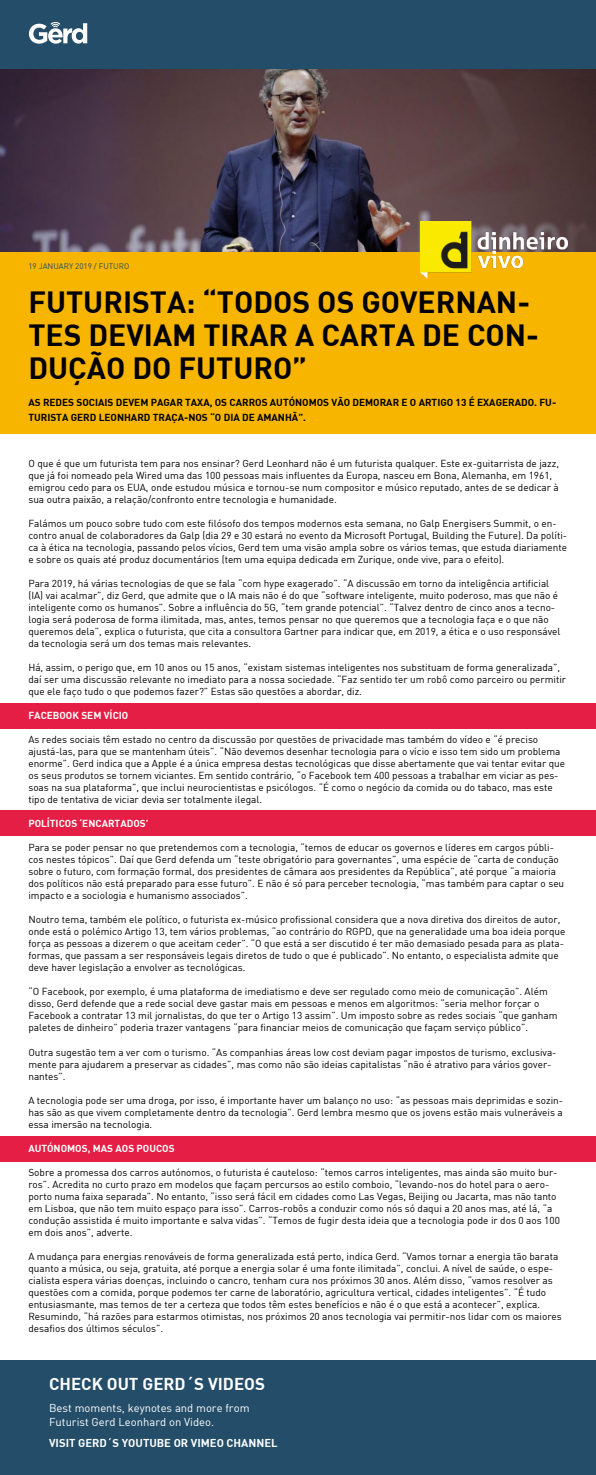
<style>
.page{position:relative;width:596px;height:1475px;background:#fff}
.page>*{position:absolute;margin:0;border:0;box-sizing:border-box;transform-origin:0 0}
.t1{font:30px/33px "DIN Bold";color:#000}
.t2{font:16.8px "DIN Bold";color:#fff}
.t3{font:11.2px/14px "DIN";color:#fff}
.t4{font:11.2px "DIN Bold";color:#fff}
.t5{font:10px/12px "DIN";color:#000}
.t6{font:10px/15px "DIN Bold";color:#000}
.t7{font:10px "DIN Bold";color:#fff}
.t8{font:8px "DIN";color:#234d68}
</style>
<div class="page">
<div style="left:0;top:252px;width:595px;height:182px;background:#f7b500"></div>
<div style="left:0;top:703px;width:595px;height:26px;background:#e41e44"></div>
<div style="left:0;top:810px;width:595px;height:25px;background:#e41e44"></div>
<div style="left:0;top:1135px;width:595px;height:25px;background:#e41e44"></div>
<div style="left:0;top:0;width:595px;height:69px;background:#234d68"></div>
<img style="left:0;top:69px;width:595px;height:183px">
<svg style="left:29px;top:22px;width:58px;height:22px"></svg>
<div style="left:0;top:1360px;width:595px;height:114px;background:#234d68"></div>
<img style="left:420px;top:221px;width:147px;height:58px">
<p class="t8" style="left:28px;top:261px;width:102px">19 JANUARY 2019 / FUTURO</p>
<h1 class="t1" style="left:28px;top:284px;width:512px">FUTURISTA: “TODOS OS GOVERNAN-<br>TES DEVIAM TIRAR A CARTA DE CON-<br>DUÇÃO DO FUTURO”</h1>
<p class="t6" style="left:28px;top:394px;width:529px">AS REDES SOCIAIS DEVEM PAGAR TAXA, OS CARROS AUTÓNOMOS VÃO DEMORAR E O ARTIGO 13 É EXAGERADO. FU-<br>TURISTA GERD LEONHARD TRAÇA-NOS “O DIA DE AMANHÃ”.</p>
<p class="t5" style="left:28px;top:457px;width:531px">O que é que um futurista tem para nos ensinar? Gerd Leonhard não é um futurista qualquer. Este ex-guitarrista de jazz, que já foi nomeado pela Wired uma das 100 pessoas mais influentes da Europa, nasceu em Bona, Alemanha, em 1961, emigrou cedo para os EUA, onde estudou música e tornou-se num compositor e músico reputado, antes de se dedicar à sua outra paixão, a relação/confronto entre tecnologia e humanidade.</p>
<p class="t5" style="left:28px;top:517px;width:540px">Falámos um pouco sobre tudo com este filósofo dos tempos modernos esta semana, no Galp Energisers Summit, o en&shy;contro anual de colaboradores da Galp (dia 29 e 30 estará no evento da Microsoft Portugal, Building the Future). Da políti&shy;ca à ética na tecnologia, passando pelos vícios, Gerd tem uma visão ampla sobre os vários temas, que estuda diariamente e sobre os quais até produz documentários (tem uma equipa dedicada em Zurique, onde vive, para o efeito).</p>
<p class="t5" style="left:28px;top:577px;width:533px">Para 2019, há várias tecnologias de que se fala “com hype exagerado”. “A discussão em torno da inteligência artificial (IA) vai acalmar”, diz Gerd, que admite que o IA mais não é do que “software inteligente, muito poderoso, mas que não é inteligente como os humanos”. Sobre a influência do 5G, “tem grande potencial”. “Talvez dentro de cinco anos a tecno&shy;logia será poderosa de forma ilimitada, mas, antes, temos pensar no que queremos que a tecnologia faça e o que não queremos dela”, explica o futurista, que cita a consultora Gartner para indicar que, em 2019, a ética e o uso responsável da tecnologia será um dos temas mais relevantes.</p>
<p class="t5" style="left:28px;top:661px;width:539px">Há, assim, o perigo que, em 10 anos ou 15 anos, “existam sistemas inteligentes nos substituam de forma generalizada”, daí ser uma discussão relevante no imediato para a nossa sociedade. “Faz sentido ter um robô como parceiro ou permitir que ele faço tudo o que podemos fazer?” Estas são questões a abordar, diz.</p>
<p class="t7" style="left:28px;top:709px;width:101px">FACEBOOK SEM VÍCIO</p>
<p class="t5" style="left:28px;top:733px;width:538px">As redes sociais têm estado no centro da discussão por questões de privacidade mas também do vídeo e “é preciso ajustá-las, para que se mantenham úteis”. “Não devemos desenhar tecnologia para o vício e isso tem sido um problema enorme”. Gerd indica que a Apple é a única empresa destas tecnológicas que disse abertamente que vai tentar evitar que os seus produtos se tornem viciantes. Em sentido contrário, “o Facebook tem 400 pessoas a trabalhar em viciar as pes&shy;soas na sua plataforma”, que inclui neurocientistas e psicólogos. “É como o negócio da comida ou do tabaco, mas este tipo de tentativa de viciar devia ser totalmente ilegal.</p>
<p class="t7" style="left:28px;top:817px;width:121px">POLÍTICOS ‘ENCARTADOS’</p>
<p class="t5" style="left:28px;top:841px;width:537px">Para se poder pensar no que pretendemos com a tecnologia, “temos de educar os governos e líderes em cargos públi&shy;cos nestes tópicos”. Daí que Gerd defenda um “teste obrigatório para governantes”, uma espécie de “carta de condução sobre o futuro, com formação formal, dos presidentes de câmara aos presidentes da República”, até porque “a maioria dos políticos não está preparado para esse futuro”. E não é só para perceber tecnologia, “mas também para captar o seu impacto e a sociologia e humanismo associados”.</p>
<p class="t5" style="left:28px;top:913px;width:538px">Noutro tema, também ele político, o futurista ex-músico profissional considera que a nova diretiva dos direitos de autor, onde está o polémico Artigo 13, tem vários problemas, “ao contrário do RGPD, que na generalidade uma boa ideia porque força as pessoas a dizerem o que aceitam ceder”. “O que está a ser discutido é ter mão demasiado pesada para as plata&shy;formas, que passam a ser responsáveis legais diretos de tudo o que é publicado”. No entanto, o especialista admite que deve haver legislação a envolver as tecnológicas.</p>
<p class="t5" style="left:28px;top:985px;width:530px">“O Facebook, por exemplo, é uma plataforma de imediatismo e deve ser regulado como meio de comunicação”. Além disso, Gerd defende que a rede social deve gastar mais em pessoas e menos em algoritmos: “seria melhor forçar o Facebook a contratar 13 mil jornalistas, do que ter o Artigo 13 assim”. Um imposto sobre as redes sociais “que ganham paletes de dinheiro” poderia trazer vantagens “para financiar meios de comunicação que façam serviço público”.</p>
<p class="t5" style="left:28px;top:1045px;width:529px">Outra sugestão tem a ver com o turismo. “As companhias áreas low cost deviam pagar impostos de turismo, exclusiva&shy;mente para ajudarem a preservar as cidades”, mas como não são ideias capitalistas “não é atrativo para vários gover&shy;nantes”.</p>
<p class="t5" style="left:28px;top:1093px;width:536px;text-align:justify">A tecnologia pode ser uma droga, por isso, é importante haver um balanço no uso: “as pessoas mais deprimidas e sozin&shy;has são as que vivem completamente dentro da tecnologia”. Gerd lembra mesmo que os jovens estão mais vulneráveis a essa imersão na tecnologia.</p>
<p class="t7" style="left:28px;top:1141px;width:148px">AUTÓNOMOS, MAS AOS POUCOS</p>
<p class="t5" style="left:28px;top:1165px;width:532px">Sobre a promessa dos carros autónomos, o futurista é cauteloso: “temos carros inteligentes, mas ainda são muito bur&shy;ros”. Acredita no curto prazo em modelos que façam percursos ao estilo comboio, “levando-nos do hotel para o aero&shy;porto numa faixa separada”. No entanto, “isso será fácil em cidades como Las Vegas, Beijing ou Jacarta, mas não tanto em Lisboa, que não tem muito espaço para isso”. Carros-robôs a conduzir como nós só daqui a 20 anos mas, até lá, “a condução assistida é muito importante e salva vidas”. “Temos de fugir desta ideia que a tecnologia pode ir dos 0 aos 100 em dois anos”, adverte.</p>
<p class="t5" style="left:28px;top:1249px;width:534px">A mudança para energias renováveis de forma generalizada está perto, indica Gerd. “Vamos tornar a energia tão barata quanto a música, ou seja, gratuita, até porque a energia solar é uma fonte ilimitada”, conclui. A nível de saúde, o espe&shy;cialista espera várias doenças, incluindo o cancro, tenham cura nos próximos 30 anos. Além disso, “vamos resolver as questões com a comida, porque podemos ter carne de laboratório, agricultura vertical, cidades inteligentes”. “É tudo entusiasmante, mas temos de ter a certeza que todos têm estes benefícios e não é o que está a acontecer”, explica.<br>Resumindo, “há razões para estarmos otimistas, nos próximos 20 anos tecnologia vai permitir-nos lidar com os maiores desafios dos últimos séculos”.</p>
<h2 class="t2" style="left:49px;top:1372px;width:217px">CHECK OUT GERD´S VIDEOS</h2>
<p class="t3" style="left:49px;top:1399px;width:202px">Best moments, keynotes and more from<br>Futurist Gerd Leonhard on Video.</p>
<p class="t4" style="left:49px;top:1434px;width:230px">VISIT GERD´S YOUTUBE OR VIMEO CHANNEL</p>
</div>
